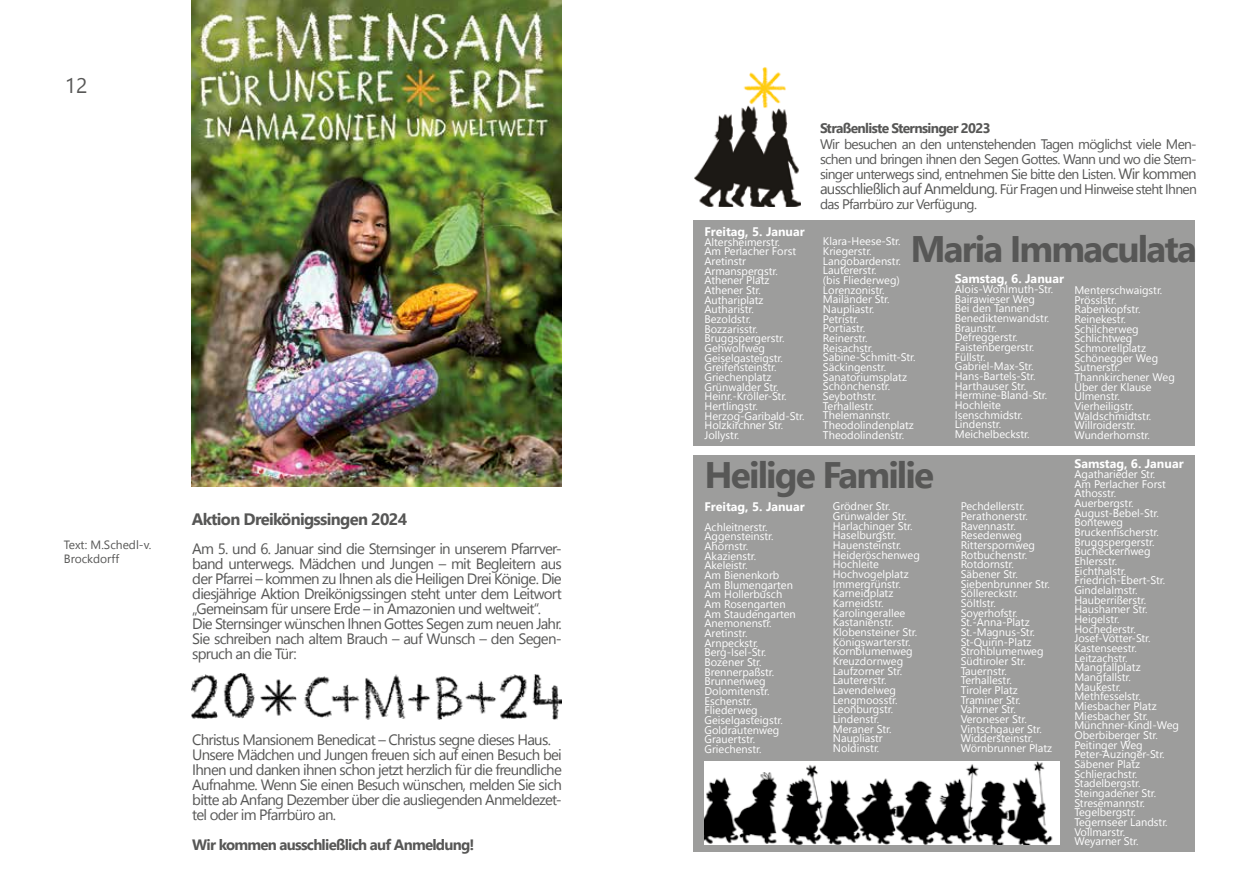
<style>
.page{position:relative;width:1259px;height:893px;background:#fff}
.page>*{position:absolute;margin:0;border:0;box-sizing:border-box;transform-origin:0 0}
.t1{font:700 36.9px "Nirmala UI";letter-spacing:-.05em;color:#575756}
.t2{font:21px "Nirmala UI";color:#575756}
.t3{font:700 16.5px "Nirmala UI";letter-spacing:-.04em;color:#575756}
.t4{font:15px/15px "Nirmala UI";letter-spacing:-.05em;color:#575756}
.t5{font:700 15px "Nirmala UI";letter-spacing:-.05em;color:#575756}
.t6{font:13.8px/15.1px "Nirmala UI";letter-spacing:-.05em;color:#575756;text-align:justify}
.t7{font:700 13.8px "Nirmala UI";letter-spacing:-.05em;color:#575756}
.t8{font:700 12.45px "Nirmala UI";color:#fff}
.t9{font:12px/14.4px "Nirmala UI";color:#575756}
.t10{font:11.1px/9.6px "Nirmala UI";color:#fff}
.s1{font-size:15px}
</style>
<div class="page">
<div style="left:694px;top:221px;width:501px;height:225px;background:#9d9d9c"></div>
<div style="left:694px;top:455px;width:501px;height:396px;background:#9d9d9c"></div>
<img style="left:704px;top:761px;width:355px;height:83px">
<img style="left:694px;top:67px;width:107px;height:139px">
<img style="left:192px;top:674px;width:370px;height:46px">
<img style="left:192px;top:0;width:370px;height:487px">
<h2 class="t2" style="left:65px;top:69px;width:24px">12</h2>
<p class="t9" style="left:64px;top:537px;width:89px">Text: M.Schedl-v.<br>Brockdorff</p>
<h3 class="t3" style="left:192px;top:506px;width:217px">Aktion Dreikönigssingen 2024</h3>
<p class="t4" style="left:192px;top:540px;width:371px">Am 5. und 6. Januar sind die Sternsinger in unserem Pfarrver&shy;band unterwegs. Mädchen und Jungen – mit Begleitern aus der Pfarrei – kommen zu Ihnen als die Heiligen Drei Könige. Die diesjährige Aktion Dreikönigssingen steht unter dem Leitwort „Gemeinsam für unsere Erde – in Amazonien und weltweit“.<br>Die Sternsinger wünschen Ihnen Gottes Segen zum neuen Jahr.<br>Sie schreiben nach altem Brauch – auf Wunsch – den Segen&shy;spruch an die Tür:</p>
<p class="t4" style="left:192px;top:731px;width:371px">Christus Mansionem Benedicat – Christus segne dieses Haus.<br>Unsere Mädchen und Jungen freuen sich auf einen Besuch bei Ihnen und danken ihnen schon jetzt herzlich für die freundliche Aufnahme. Wenn Sie einen Besuch wünschen, melden Sie sich bitte ab Anfang Dezember über die ausliegenden Anmeldezet&shy;tel oder im Pfarrbüro an.</p>
<h3 class="t5" style="left:192px;top:832px;width:284px">Wir kommen ausschließlich auf Anmeldung!</h3>
<p class="t7" style="left:820px;top:117px;width:172px">Straßenliste Sternsinger 2023</p>
<p class="t6" style="left:820px;top:135px;width:378px">Wir besuchen an den untenstehenden Tagen möglichst viele Men&shy;schen und bringen ihnen den Segen Gottes. Wann und wo die Stern&shy;singer unterwegs sind, entnehmen Sie bitte den Listen. <span class="s1">Wir kommen ausschließlich auf Anmeldung.</span> Für Fragen und Hinweise steht Ihnen das Pfarrbüro zur Verfügung.</p>
<p class="t8" style="left:704px;top:221px;width:102px">Freitag, 5. Januar</p>
<p class="t10" style="left:704px;top:236px;width:101px">Altersheimerstr.<br>Am Perlacher Forst<br>Aretinstr<br>Armanspergstr.<br>Athener Platz<br>Athener Str.<br>Authariplatz<br>Autharistr.<br>Bezoldstr.<br>Bozzarisstr.<br>Bruggspergerstr.<br>Gehwolfweg<br>Geiselgasteigstr.<br>Greifensteinstr.<br>Griechenplatz<br>Grünwalder Str.<br>Heinr.-Kröller-Str.<br>Hertlingstr.<br>Herzog-Garibald-Str.<br>Holzkirchner Str.<br>Jollystr.</p>
<p class="t10" style="left:823px;top:236px;width:94px">Klara-Heese-Str.<br>Kriegerstr.<br>Langobardenstr.<br>Lautererstr.<br>(bis Fliederweg)<br>Lorenzonistr.<br>Mailänder Str.<br>Naupliastr.<br>Petristr.<br>Portiastr.<br>Reinerstr.<br>Reisachstr.<br>Sabine-Schmitt-Str.<br>Säckingenstr.<br>Sanatoriumsplatz<br>Schönchenstr.<br>Seybothstr.<br>Terhallestr.<br>Thelemannstr.<br>Theodolindenplatz<br>Theodolindenstr.</p>
<h1 class="t1" style="left:910px;top:219px;width:288px">Maria Immaculata</h1>
<p class="t8" style="left:954px;top:269px;width:111px">Samstag, 6. Januar</p>
<p class="t10" style="left:954px;top:284px;width:100px">Alois-Wohlmuth-Str.<br>Bairawieser Weg<br>Bei den Tannen<br>Benediktenwandstr.<br>Braunstr.<br>Defreggerstr.<br>Faistenbergerstr.<br>Füllstr.<br>Gabriel-Max-Str.<br>Hans-Bartels-Str.<br>Harthauser Str.<br>Hermine-Bland-Str.<br>Hochleite<br>Isenschmidstr.<br>Lindenstr.<br>Meichelbeckstr.</p>
<p class="t10" style="left:1074px;top:285px;width:102px">Menterschwaigstr.<br>Prösslstr.<br>Rabenkopfstr.<br>Reinekestr.<br>Schilcherweg<br>Schlichtweg<br>Schmorellplatz<br>Schönegger Weg<br>Sutnerstr.<br>Thannkirchener Weg<br>Über der Klause<br>Ulmenstr.<br>Vierheiligstr.<br>Waldschmidtstr.<br>Willroiderstr.<br>Wunderhornstr.</p>
<h1 class="t1" style="left:704px;top:445px;width:231px">Heilige Familie</h1>
<p class="t8" style="left:1074px;top:454px;width:111px">Samstag, 6. Januar</p>
<p class="t10" style="left:1074px;top:469px;width:106px">Agatharieder Str.<br>Am Perlacher Forst<br>Athosstr.<br>Auerbergstr.<br>August-Bebel-Str.<br>Bonteweg<br>Bruckenfischerstr.<br>Bruggspergerstr.<br>Bucheckernweg<br>Ehlersstr.<br>Eichthalstr.<br>Friedrich-Ebert-Str.<br>Gindelalmstr.<br>Hauberrißerstr.<br>Haushamer Str.<br>Heigelstr.<br>Hochederstr.<br>Josef-Vötter-Str.<br>Kastenseestr.<br>Leitzachstr.<br>Mangfallplatz<br>Mangfallstr.<br>Maukestr.<br>Methfesselstr.<br>Miesbacher Platz<br>Miesbacher Str.<br>Münchner-Kindl-Weg<br>Oberbiberger Str.<br>Peitinger Weg<br>Peter-Auzinger-Str.<br>Säbener Platz<br>Schlierachstr.<br>Stadelbergstr.<br>Steingadener Str.<br>Stresemannstr.<br>Tegelbergstr.<br>Tegernseer Landstr.<br>Vollmarstr.<br>Weyarner Str.</p>
<p class="t10" style="left:960px;top:501px;width:93px">Pechdellerstr.<br>Perathonerstr.<br>Ravennastr.<br>Resedenweg<br>Ritterspornweg<br>Rotbuchenstr.<br>Rotdornstr.<br>Säbener Str.<br>Siebenbrunner Str.<br>Söllereckstr.<br>Söltlstr.<br>Soyerhofstr.<br>St.-Anna-Platz<br>St.-Magnus-Str.<br>St-Quirin-Platz<br>Strohblumenweg<br>Südtiroler Str.<br>Tauernstr.<br>Terhallestr.<br>Tiroler Platz<br>Traminer Str.<br>Vahrner Str.<br>Veroneser Str.<br>Vintschgauer Str.<br>Widdersteinstr.<br>Wörnbrunner Platz</p>
<p class="t10" style="left:832px;top:501px;width:89px">Grödner Str.<br>Grünwalder Str.<br>Harlachinger Str.<br>Haselburgstr.<br>Hauensteinstr.<br>Heideröschenweg<br>Hochleite<br>Hochvogelplatz<br>Immergrünstr.<br>Karneidplatz<br>Karneidstr.<br>Karolingerallee<br>Kastanienstr.<br>Klobensteiner Str.<br>Königswarterstr.<br>Kornblumenweg<br>Kreuzdornweg<br>Laufzorner Str.<br>Lautererstr.<br>Lavendelweg<br>Lengmoosstr.<br>Leonburgstr.<br>Lindenstr.<br>Meraner Str.<br>Naupliastr<br>Noldinstr.</p>
<p class="t8" style="left:704px;top:497px;width:102px">Freitag, 5. Januar</p>
<p class="t10" style="left:704px;top:521px;width:93px">Achleitnerstr.<br>Aggensteinstr.<br>Ahornstr.<br>Akazienstr.<br>Akeleistr.<br>Am Bienenkorb<br>Am Blumengarten<br>Am Hollerbusch<br>Am Rosengarten<br>Am Staudengarten<br>Anemonenstr.<br>Aretinstr.<br>Arnpeckstr.<br>Berg-Isel-Str.<br>Bozener Str.<br>Brennerpaßstr.<br>Brunnenweg<br>Dolomitenstr.<br>Eschenstr.<br>Fliederweg<br>Geiselgasteigstr.<br>Goldrautenweg<br>Grauertstr.<br>Griechenstr.</p>
</div>
